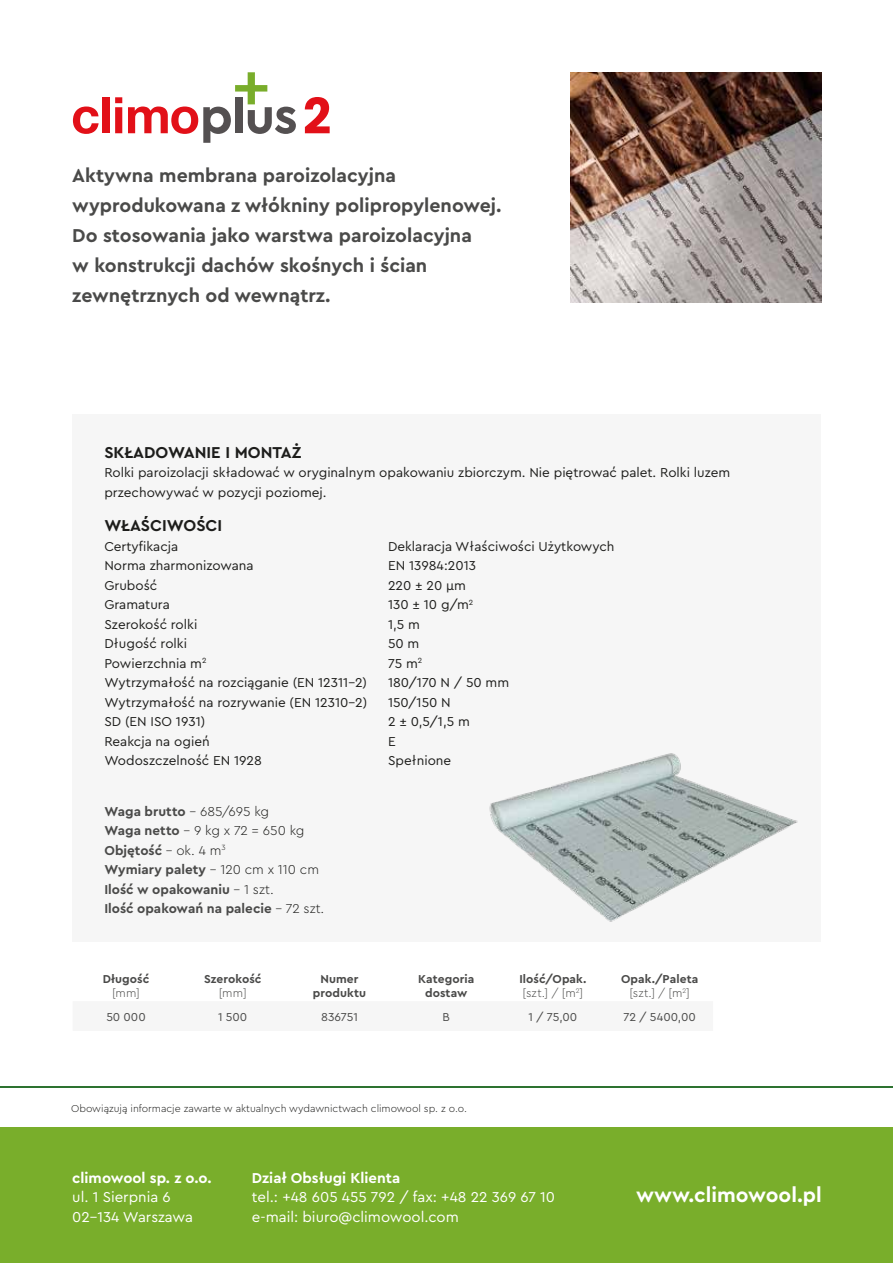
<style>
.page{position:relative;width:893px;height:1263px;background:#fff}
.page>*{position:absolute;margin:0;border:0;box-sizing:border-box;transform-origin:0 0}
.t1{font:700 21px "Cera Pro";color:#fff}
.t2{font:700 19.5px/30px "Cera Pro";color:#4a4a49}
.t3{font:700 16.5px "Cera Pro";color:#1d1d1b}
.t4{font:15px/19.5px "Cera Pro";color:#fff}
.t5{font:700 15px "Cera Pro";color:#fff}
.t6{font:13.5px/19.5px "Cera Pro";color:#1d1d1b}
.t7{font:700 13.5px/19.5px "Cera Pro";letter-spacing:.005em;color:#4a4a49}
.t8{font:700 12px/14.4px "Cera Pro";letter-spacing:.01em;color:#4a4a49;text-align:center}
.t9{font:12px "Cera Pro";letter-spacing:.005em;color:#4a4a49}
.t10{font:300 12px "Cera Pro";color:#4a4a49}
.t11{font:300 10.5px "Cera Pro";color:#1d1d1b}
.s1{font-weight:300;color:#1d1d1b}
.s2{font-weight:300}
</style>
<div class="page">
<div style="left:72px;top:415px;width:749px;height:527px;background:#f6f6f6"></div>
<div style="left:0;top:1128px;width:893px;height:135px;background:#79ae2b"></div>
<hr style="left:0;top:1086px;width:893px;height:1px;background:#2d7230">
<svg style="left:73px;top:107px;width:26px;height:27px"></svg>
<div style="left:102px;top:97px;width:7px;height:36px;background:#e21018"></div>
<svg style="left:115px;top:97px;width:7px;height:36px"></svg>
<svg style="left:128px;top:72px;width:168px;height:71px"></svg>
<svg style="left:305px;top:97px;width:25px;height:36px"></svg>
<img style="left:489px;top:753px;width:309px;height:169px">
<img style="left:570px;top:73px;width:252px;height:229px">
<h2 class="t2" style="left:72px;top:160px;width:431px">Aktywna membrana paroizolacyjna wyprodukowana z włókniny polipropylenowej.<br>Do stosowania jako warstwa paroizolacyjna<br>w konstrukcji dachów skośnych i ścian zewnętrznych od wewnątrz.</h2>
<p class="t3" style="left:104px;top:441px;width:199px">SKŁADOWANIE I MONTAŻ</p>
<p class="t6" style="left:104px;top:462px;width:627px">Rolki paroizolacji składować w oryginalnym opakowaniu zbiorczym. Nie piętrować palet. Rolki luzem przechowywać w pozycji poziomej.</p>
<p class="t3" style="left:104px;top:515px;width:119px">WŁAŚCIWOŚCI</p>
<p class="t6" style="left:104px;top:536px;width:264px">Certyfikacja<br>Norma zharmonizowana<br>Grubość<br>Gramatura<br>Szerokość rolki<br>Długość rolki<br>Powierzchnia m<sup>2<br></sup>Wytrzymałość na rozciąganie (EN 12311-2)<br>Wytrzymałość na rozrywanie (EN 12310-2)<br>SD (EN ISO 1931)<br>Reakcja na ogień<br>Wodoszczelność EN 1928</p>
<p class="t7" style="left:104px;top:801px;width:222px">Waga brutto <span class="s1">- 685/695 kg<br></span>Waga netto <span class="s1">- 9 kg x 72 = 650 kg<br></span>Objętość <span class="s1">- ok. 4 m</span><sup>3<br></sup>Wymiary palety <span class="s1">- 120 cm x 110 cm<br></span>Ilość w opakowaniu <span class="s1">- 1 szt.<br></span>Ilość opakowań na palecie <span class="s1">- 72 szt.</span></p>
<p class="t6" style="left:388px;top:536px;width:228px">Deklaracja Właściwości Użytkowych<br>EN 13984:2013<br>220 ± 20 μm<br>130 ± 10 g/m<sup>2<br></sup>1,5 m<br>50 m<br>75 m<sup>2<br></sup>180/170 N / 50 mm<br>150/150 N<br>2 ± 0,5/1,5 m<br>E<br>Spełnione</p>
<p class="t8" style="left:103px;top:971px;width:48px">Długość</p>
<p class="t10" style="left:112px;top:985px;width:30px">[mm]</p>
<p class="t8" style="left:204px;top:971px;width:59px">Szerokość</p>
<p class="t10" style="left:219px;top:985px;width:30px">[mm]</p>
<p class="t8" style="left:313px;top:971px;width:55px">Numer produktu</p>
<p class="t8" style="left:418px;top:971px;width:58px">Kategoria dostaw</p>
<p class="t8" style="left:519px;top:971px;width:69px;text-align:left">Ilość/Opak. <span class="s2">[szt.] / [m</span><sup>2</sup><span class="s2">]</span></p>
<p class="t8" style="left:621px;top:971px;width:79px">Opak./Paleta <span class="s2">[szt.] / [m</span><sup>2</sup><span class="s2">]</span></p>
<p class="t9" style="left:106px;top:1009px;width:41px">50 000</p>
<p class="t9" style="left:218px;top:1009px;width:31px">1 500</p>
<p class="t9" style="left:321px;top:1009px;width:38px">836751</p>
<p class="t9" style="left:442px;top:1009px;width:9px">B</p>
<p class="t9" style="left:529px;top:1009px;width:50px">1 / 75,00</p>
<p class="t9" style="left:623px;top:1009px;width:74px">72 / 5400,00</p>
<p class="t11" style="left:71px;top:1101px;width:397px">Obowiązują informacje zawarte w aktualnych wydawnictwach climowool sp. z o.o.</p>
<p class="t5" style="left:72px;top:1167px;width:141px">climowool sp. z o.o.</p>
<p class="t4" style="left:72px;top:1187px;width:122px">ul. 1 Sierpnia 6<br>02-134 Warszawa</p>
<p class="t5" style="left:252px;top:1167px;width:150px">Dział Obsługi Klienta</p>
<p class="t4" style="left:252px;top:1187px;width:305px">tel.: +48 605 455 792 / fax: +48 22 369 67 10 e-mail: biuro@climowool.com</p>
<h1 class="t1" style="left:636px;top:1181px;width:187px">www.climowool.pl</h1>
</div>
